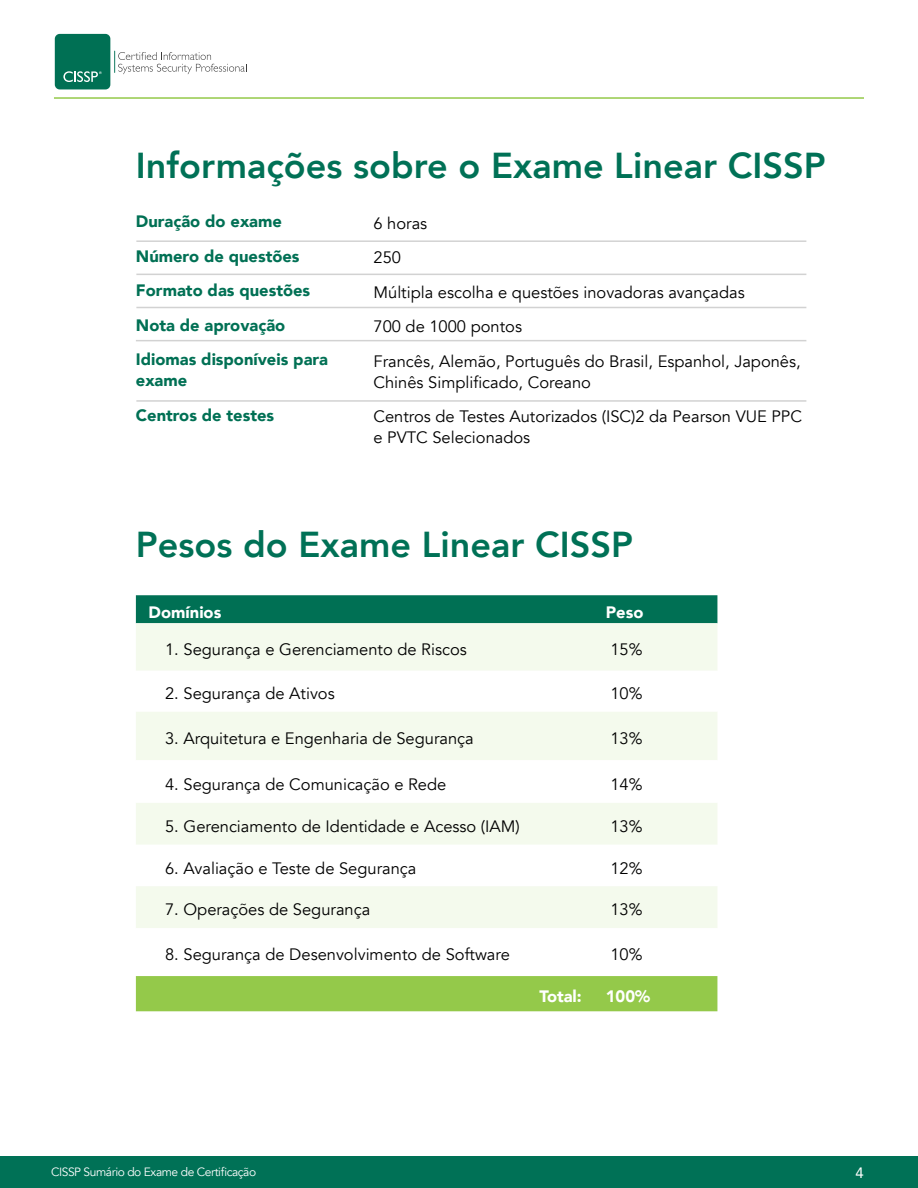
<style>
.page{position:relative;width:918px;height:1188px;background:#fff}
.page>*{position:absolute;margin:0;border:0;box-sizing:border-box;transform-origin:0 0}
.t1{font:800 36px "Avenir";color:#007156}
.t2{font:16.5px/34.5px "Avenir";color:#000}
.t3{font:900 16.5px/34.5px "Avenir";color:#007054}
.t4{font:900 16.5px "Avenir";color:#fff}
.t5{font:15px "Avenir";color:#fff}
.t6{font:12px "Avenir";letter-spacing:-.035em;color:#fff}
</style>
<div class="page">
<hr style="left:54px;top:97px;width:810px;height:2px;background:#94c94a">
<svg style="left:114px;top:51px;width:133px;height:23px"></svg>
<div style="left:55px;top:34px;width:55px;height:55px;background:#007054;border-radius:5px"></div>
<svg style="left:63px;top:71px;width:39px;height:11px"></svg>
<div style="left:0;top:1156px;width:918px;height:32px;background:#007156"></div>
<div style="left:136px;top:595px;width:581px;height:28px;background:#007054"></div>
<div style="left:136px;top:623px;width:581px;height:48px;background:#f4faed"></div>
<svg style="left:136px;top:712px;width:581px;height:216px;fill:#f4faed"></svg>
<div style="left:136px;top:976px;width:581px;height:35px;background:#94c94a"></div>
<hr style="left:136px;top:240px;width:670px;height:2px;background:#d2d2d2">
<hr style="left:136px;top:274px;width:670px;height:1px;background:#d2d2d2">
<hr style="left:136px;top:307px;width:670px;height:1px;background:#d2d2d2">
<hr style="left:136px;top:340px;width:670px;height:1px;background:#d2d2d2">
<hr style="left:136px;top:400px;width:670px;height:2px;background:#d2d2d2">
<h1 class="t1" style="left:136px;top:138px;width:691px">Informações sobre o Exame Linear CISSP</h1>
<p class="t3" style="left:136px;top:204px;width:194px">Duração do exame<br>Número de questões<br>Formato das questões<br>Nota de aprovação<br>Idiomas disponíveis para</p>
<p class="t3" style="left:136px;top:363px;width:140px">exame<br>Centros de testes</p>
<p class="t2" style="left:374px;top:206px;width:429px">6 horas<br>250<br>Múltipla escolha e questões inovadoras avançadas<br>700 de 1000 pontos<br>Francês, Alemão, Português do Brasil, Espanhol, Japonês,</p>
<p class="t2" style="left:374px;top:365px;width:430px">Chinês Simplificado, Coreano<br>Centros de Testes Autorizados (ISC)2 da Pearson VUE PPC</p>
<p class="t2" style="left:374px;top:421px;width:158px">e PVTC Selecionados</p>
<h1 class="t1" style="left:136px;top:517px;width:499px">Pesos do Exame Linear CISSP</h1>
<p class="t4" style="left:149px;top:598px;width:74px">Domínios</p>
<p class="t4" style="left:606px;top:598px;width:39px">Peso</p>
<p class="t2" style="left:165px;top:633px;width:303px">1. Segurança e Gerenciamento de Riscos</p>
<p class="t2" style="left:610px;top:633px;width:34px">15%</p>
<p class="t2" style="left:165px;top:677px;width:171px">2. Segurança de Ativos</p>
<p class="t2" style="left:610px;top:677px;width:34px">10%</p>
<p class="t2" style="left:165px;top:722px;width:310px">3. Arquitetura e Engenharia de Segurança</p>
<p class="t2" style="left:610px;top:722px;width:34px">13%</p>
<p class="t2" style="left:165px;top:767px;width:283px">4. Segurança de Comunicação e Rede</p>
<p class="t2" style="left:610px;top:767px;width:34px">14%</p>
<p class="t2" style="left:165px;top:809px;width:356px">5. Gerenciamento de Identidade e Acesso (IAM)</p>
<p class="t2" style="left:610px;top:809px;width:34px">13%</p>
<p class="t2" style="left:165px;top:851px;width:253px">6. Avaliação e Teste de Segurança</p>
<p class="t2" style="left:610px;top:851px;width:34px">12%</p>
<p class="t2" style="left:165px;top:893px;width:207px">7. Operações de Segurança</p>
<p class="t2" style="left:610px;top:893px;width:34px">13%</p>
<p class="t2" style="left:165px;top:938px;width:346px">8. Segurança de Desenvolvimento de Software</p>
<p class="t2" style="left:610px;top:938px;width:34px">10%</p>
<p class="t4" style="left:539px;top:982px;width:44px">Total:</p>
<p class="t4" style="left:606px;top:982px;width:46px">100%</p>
<p class="t6" style="left:51px;top:1164px;width:207px">CISSP Sumário do Exame de Certificação</p>
<p class="t5" style="left:856px;top:1161px;width:10px">4</p>
</div>
